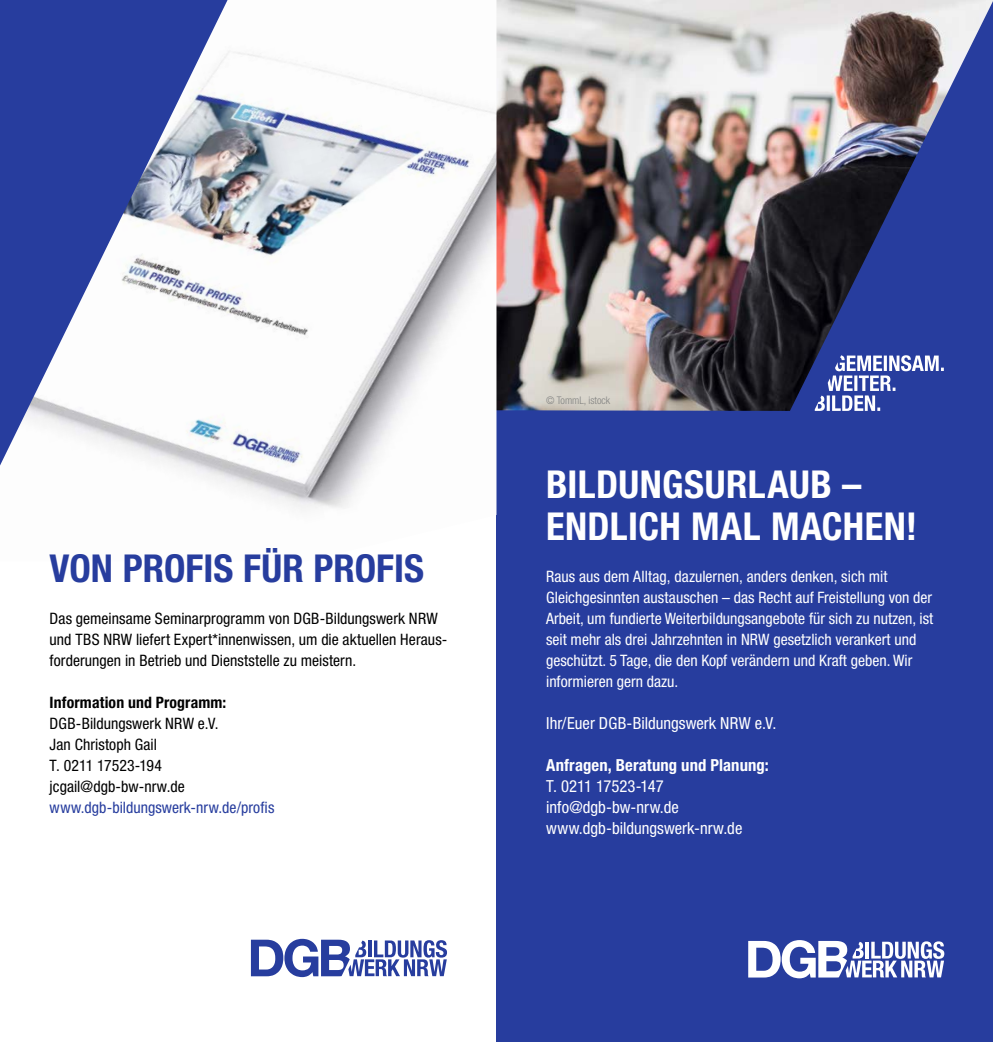
<style>
.page{position:relative;width:993px;height:1042px;background:#fff}
.page>*{position:absolute;margin:0;border:0;box-sizing:border-box;transform-origin:0 0}
.t1{font:700 condensed 38.5px/42px "Helvetica Neue LT Std";letter-spacing:.01em;color:#fff}
.t2{font:700 condensed 38.5px "Helvetica Neue LT Std";letter-spacing:.005em;color:#273d9e}
.t3{font:condensed 16.62px/21px "Helvetica Neue LT Std";color:#fff}
.t4{font:700 condensed 16.62px "Helvetica Neue LT Std";letter-spacing:.01em;color:#fff}
.t5{font:condensed 15.75px/21px "Helvetica Neue LT Std";color:#fff}
.t6{font:condensed 15.75px/21px "Helvetica Neue LT Std";letter-spacing:.005em;color:#000}
.t7{font:condensed 15.75px "Helvetica Neue LT Std";color:#273d9e}
.t8{font:700 condensed 15.75px "Helvetica Neue LT Std";letter-spacing:.01em;color:#000}
.t9{font:300 condensed 10.5px "Helvetica Neue LT Std";color:#818281}
</style>
<div class="page">
<svg style="left:251px;top:939px;width:196px;height:38px"></svg>
<div style="left:496px;top:0;width:496px;height:1042px;background:#273d9e"></div>
<img style="left:496px;top:0;width:496px;height:411px">
<svg style="left:814px;top:355px;width:129px;height:56px"></svg>
<svg style="left:748px;top:940px;width:196px;height:38px"></svg>
<img style="left:0;top:0;width:496px;height:510px">
<svg style="left:0;top:0;width:227px;height:465px;fill:#283d9e"></svg>
<h1 class="t2" style="left:50px;top:545px;width:376px">VON PROFIS FÜR PROFIS</h1>
<p class="t6" style="left:50px;top:608px;width:399px">Das gemeinsame Seminarprogramm von DGB-Bildungswerk NRW und TBS NRW liefert Expert*innenwissen, um die aktuellen Heraus&shy;forderungen in Betrieb und Dienststelle zu meistern.</p>
<p class="t8" style="left:50px;top:693px;width:178px">Information und Programm:</p>
<p class="t6" style="left:50px;top:713px;width:170px">DGB-Bildungswerk NRW e.V.<br>Jan Christoph Gail<br>T. 0211 17523-194 jcgail@dgb-bw-nrw.de</p>
<p class="t7" style="left:50px;top:799px;width:226px">www.dgb-bildungswerk-nrw.de/profis</p>
<p class="t9" style="left:546px;top:394px;width:65px">© TommL, istock</p>
<h1 class="t1" style="left:546px;top:463px;width:372px">BILDUNGSURLAUB –<br>ENDLICH MAL MACHEN!</h1>
<p class="t5" style="left:546px;top:566px;width:388px">Raus aus dem Alltag, dazulernen, anders denken, sich mit Gleichgesinnten austauschen – das Recht auf Freistellung von der Arbeit, um fundierte Weiterbildungsangebote für sich zu nutzen, ist seit mehr als drei Jahrzehnten in NRW gesetzlich verankert und geschützt. 5 Tage, die den Kopf verändern und Kraft geben. Wir informieren gern dazu.</p>
<p class="t3" style="left:546px;top:713px;width:232px">Ihr/Euer DGB-Bildungswerk NRW e.V.</p>
<p class="t4" style="left:546px;top:755px;width:224px">Anfragen, Beratung und Planung:</p>
<p class="t3" style="left:546px;top:776px;width:198px">T. 0211 17523-147 info@dgb-bw-nrw.de www.dgb-bildungswerk-nrw.de</p>
</div>
